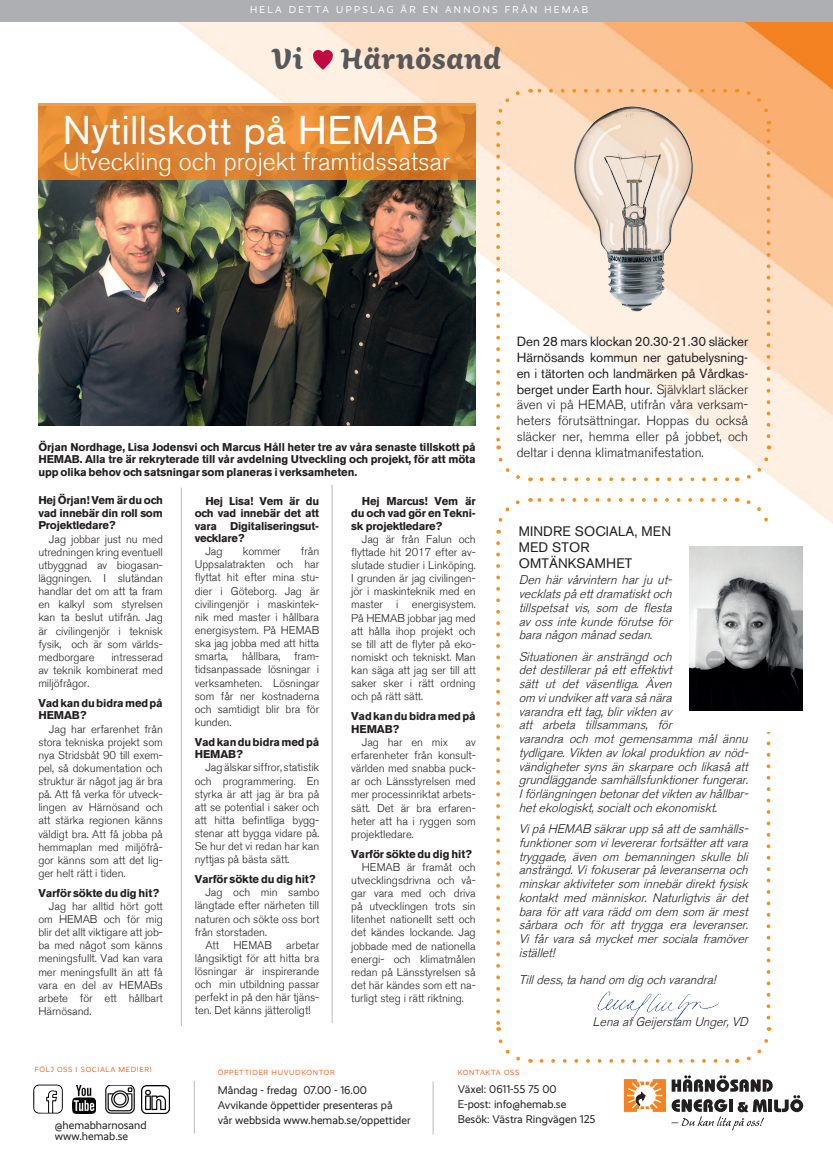
<style>
.page{position:relative;width:833px;height:1152px;background:#fff}
.page>*{position:absolute;margin:0;border:0;box-sizing:border-box;transform-origin:0 0}
.t1{font:700 46.25px "Aisha Latin";letter-spacing:.01em;color:#57585a}
.t2{font:40px "Akzidenz Grotesk BE";letter-spacing:.01em;color:#fff}
.t3{font:300 25px "Akzidenz Grotesk BE";color:#fff}
.t4{font:13.75px/16.2px "Akzidenz Grotesk BE";letter-spacing:.01em;color:#231f20}
.t5{font:300 13.25px/16px "Akzidenz Grotesk BE";letter-spacing:-.005em;color:#231f20;text-align:justify}
.t6{font:italic 300 12.5px/13.8px "Akzidenz Grotesk BE";color:#231f20;text-align:justify}
.t7{font:300 11.25px/13.1px "Akzidenz Grotesk BE";letter-spacing:-.005em;color:#231f20;text-align:justify}
.t8{font:700 11.25px/12.5px "Akzidenz Grotesk BE";letter-spacing:-.01em;color:#231f20;text-align:justify}
.t9{font:11.25px/15px "Realist";color:#231f20}
.t10{font:10px "Realist";letter-spacing:.23em;color:#fff}
.t11{font:7.5px "Realist";letter-spacing:.09em;color:#f36421}
.s1{font-weight:400}
</style>
<div class="page">
<img style="left:135px;top:21px;width:698px;height:516px">
<div style="left:0;top:0;width:833px;height:21px;background:#aeafb3"></div>
<svg style="left:624px;top:1075px;width:179px;height:55px"></svg>
<svg style="left:311px;top:50px;width:23px;height:20px"></svg>
<img style="left:33px;top:1084px;width:30px;height:29px">
<img style="left:72px;top:1085px;width:24px;height:28px">
<img style="left:105px;top:1085px;width:30px;height:28px">
<img style="left:142px;top:1085px;width:28px;height:28px">
<hr style="left:194px;top:1080px;width:1px;height:53px;background:#b8b9bc">
<hr style="left:433px;top:1081px;width:1px;height:53px;background:#b8b9bc">
<img style="left:572px;top:103px;width:123px;height:211px">
<svg style="left:494px;top:88px;width:29px;height:36px"></svg>
<svg style="left:496px;top:134px;width:4px;height:315px"></svg>
<svg style="left:495px;top:455px;width:36px;height:28px"></svg>
<svg style="left:541px;top:477px;width:196px;height:4px"></svg>
<svg style="left:744px;top:445px;width:28px;height:37px"></svg>
<svg style="left:766px;top:121px;width:4px;height:315px"></svg>
<svg style="left:736px;top:87px;width:35px;height:28px"></svg>
<svg style="left:530px;top:89px;width:195px;height:4px"></svg>
<img style="left:38px;top:180px;width:438px;height:246px">
<svg style="left:38px;top:103px;width:438px;height:77px;background:#de8532"></svg>
<hr style="left:181px;top:487px;width:1px;height:539px;background:#b8b9bc">
<hr style="left:332px;top:485px;width:1px;height:538px;background:#b8b9bc">
<img style="left:597px;top:991px;width:30px;height:19px">
<svg style="left:494px;top:497px;width:29px;height:36px"></svg>
<svg style="left:496px;top:543px;width:4px;height:487px"></svg>
<svg style="left:498px;top:1039px;width:33px;height:24px"></svg>
<svg style="left:541px;top:1059px;width:196px;height:3px"></svg>
<svg style="left:747px;top:1027px;width:25px;height:34px"></svg>
<svg style="left:766px;top:732px;width:4px;height:285px"></svg>
<svg style="left:736px;top:496px;width:35px;height:28px"></svg>
<svg style="left:530px;top:498px;width:195px;height:4px"></svg>
<div style="left:755px;top:525px;width:48px;height:207px;background:#fff"></div>
<img style="left:689px;top:546px;width:113px;height:164px">
<p class="t10" style="left:250px;top:4px;width:340px">HELA DETTA UPPSLAG ÄR EN ANNONS FRÅN HEMAB</p>
<h1 class="t1" style="left:271px;top:26px;width:231px">Vi Härnösand</h1>
<h2 class="t2" style="left:63px;top:106px;width:377px">Nytillskott på HEMAB</h2>
<h3 class="t3" style="left:63px;top:147px;width:389px">Utveckling och projekt framtidssatsar</h3>
<p class="t8" style="left:38px;top:441px;width:439px">Örjan Nordhage, Lisa Jodensvi och Marcus Håll heter tre av våra senaste tillskott på HEMAB. Alla tre är rekryterade till vår avdelning Utveckling och projekt, för att möta upp olika behov och satsningar som planeras i verksamheten.</p>
<p class="t8" style="left:38px;top:494px;width:126px">Hej Örjan! Vem är du och vad innebär din roll som Projektledare?</p>
<p class="t7" style="left:38px;top:532px;width:126px;text-indent:11px">Jag jobbar just nu med utredningen kring eventuell utbyggnad av biogasan&shy;läggningen. I slutändan handlar det om att ta fram en kalkyl som styrelsen kan ta beslut utifrån. Jag är civilingenjör i teknisk fysik, och är som världs&shy;medborgare</p>
<p class="t8" style="left:195px;top:494px;width:126px;text-indent:11px">Hej Lisa! Vem är du och vad innebär det att vara Digitaliseringsut&shy;vecklare?</p>
<p class="t7" style="left:205px;top:545px;width:19px">Jag</p>
<p class="t7" style="left:243px;top:545px;width:39px">kommer</p>
<p class="t8" style="left:351px;top:494px;width:126px;text-indent:11px">Hej Marcus! Vem är du och vad gör en Tekni&shy;sk projektledare?</p>
<p class="t7" style="left:351px;top:532px;width:126px;text-indent:11px">Jag är från Falun och flyttade hit 2017 efter av&shy;slutade studier i Linköping.<br>I grunden är jag civilingen&shy;jör i maskinteknik med en master i energisystem.<br>På HEMAB jobbar jag med att hålla ihop projekt och se till att de flyter på eko&shy;nomiskt och tekniskt. Man kan säga att jag ser till att saker sker i rätt ordning och på rätt sätt.</p>
<p class="t8" style="left:351px;top:710px;width:126px">Vad kan du bidra med på<br>HEMAB?</p>
<p class="t7" style="left:362px;top:735px;width:88px">Jag har en mix</p>
<p class="t7" style="left:195px;top:545px;width:126px;text-indent:106px">från Uppsalatrakten och har flyttat hit efter mina stu&shy;dier i Göteborg. Jag är civilingenjör i maskintek&shy;nik med master i hållbara energisystem. På HEMAB ska jag jobba med att hitta smarta, hållbara, fram&shy;tidsanpassade lösningar i verksamheten. Lösningar som får ner kostnaderna och samtidigt blir bra för kunden.</p>
<p class="t8" style="left:195px;top:735px;width:126px">Vad kan du bidra med på<br>HEMAB?</p>
<p class="t7" style="left:195px;top:761px;width:126px;text-indent:11px">Jag älskar siffror, statistik och programmering. En styrka är att jag är bra på att se potential i saker och att hitta befintliga bygg&shy;stenar att bygga vidare på.<br>Se hur det vi redan har kan nyttjas på bästa sätt.</p>
<p class="t8" style="left:195px;top:873px;width:122px">Varför sökte du dig hit?</p>
<p class="t7" style="left:205px;top:886px;width:115px">Jag och min sambo</p>
<p class="t7" style="left:195px;top:899px;width:126px">längtade efter närheten till</p>
<p class="t7" style="left:195px;top:912px;width:126px">naturen och sökte oss bort</p>
<p class="t7" style="left:195px;top:925px;width:74px">från storstaden.</p>
<p class="t7" style="left:205px;top:938px;width:15px">Att</p>
<p class="t7" style="left:233px;top:938px;width:40px">HEMAB</p>
<p class="t7" style="left:38px;top:650px;width:126px;text-indent:73px">intresserad av teknik kombinerat med miljöfrågor.</p>
<p class="t8" style="left:38px;top:697px;width:126px">Vad kan du bidra med på<br>HEMAB?</p>
<p class="t7" style="left:38px;top:722px;width:126px;text-indent:11px">Jag har erfarenhet från stora tekniska projekt som nya Stridsbåt 90 till exem&shy;pel, så dokumentation och struktur är något jag är bra på. Att få verka för utveck&shy;lingen av Härnösand och att stärka regionen känns väldigt bra. Att få jobba på hemmaplan med miljöfrå&shy;gor känns som att det lig&shy;ger helt rätt i tiden.</p>
<p class="t8" style="left:38px;top:886px;width:122px">Varför sökte du dig hit?</p>
<p class="t7" style="left:38px;top:899px;width:126px;text-indent:11px">Jag har alltid hört gott om HEMAB och för mig blir det allt viktigare att job&shy;ba med något som känns meningsfullt. Vad kan vara mer meningsfullt än att få vara en del av HEMABs arbete för ett hållbart Härnösand.</p>
<p class="t7" style="left:351px;top:735px;width:126px;text-align:left;text-indent:114px">av erfarenheter från konsult-- världen med snabba puck&shy;ar och Länsstyrelsen med mer processinriktat arbets&shy;sätt. Det är bra erfaren&shy;heter att ha i ryggen som projektledare.</p>
<p class="t8" style="left:351px;top:847px;width:122px">Varför sökte du dig hit?</p>
<p class="t7" style="left:351px;top:860px;width:126px;text-indent:11px">HEMAB är framåt och utvecklingsdrivna och vå&shy;gar vara med och driva på utvecklingen trots sin litenhet nationellt sett och det kändes lockande. Jag jobbade med de nationella energi- och klimatmålen redan på Länsstyrelsen så det här kändes som ett na&shy;turligt steg i rätt riktning.</p>
<p class="t7" style="left:195px;top:938px;width:126px;text-indent:92px">arbetar långsiktigt för att hitta bra lösningar är inspirerande och min utbildning passar perfekt in på den här tjäns&shy;ten. Det känns jätteroligt!</p>
<p class="t5" style="left:517px;top:333px;width:233px"><span class="s1">Den 28 mars klockan 20.30-21.30 släcker Härnösands kommun ner gatubelysning&shy;en i tätorten och landmärken på Vårdkas&shy;berget under Earth hour.</span> Självklart släcker även vi på HEMAB, utifrån våra verksam&shy;heters förutsättningar. Hoppas du också släcker ner, hemma eller på jobbet, och deltar i denna klimatmanifestation.</p>
<p class="t4" style="left:519px;top:522px;width:154px">MINDRE SOCIALA, MEN<br>MED STOR<br>OMTÄNKSAMHET</p>
<p class="t6" style="left:519px;top:573px;width:158px">Den här vårvintern har ju ut&shy;vecklatspåettdramatisktoch tillspetsat vis, som de flesta av oss inte kunde förutse för baranågonmånadsedan.</p>
<p class="t6" style="left:519px;top:649px;width:234px;text-align:left">Situationen är ansträngd och<br>det destillerar på ett effektivt<br>sätt ut det väsentliga. Även<br>om viundvikerattvarasånära varandraetttag,blirviktenav<br>att arbeta tillsammans, för<br>varandra och mot gemensamma mål ännu tydligare.Viktenavlokalproduktionavnöd&shy;vändighetersynsänskarpareochlikasåatt grundläggandesamhällsfunktionerfungerar.<br>Iförlängningenbetonardetviktenavhållbar&shy;hetekologiskt,socialtochekonomiskt.</p>
<p class="t6" style="left:519px;top:822px;width:234px">VipåHEMAB säkraruppsåattdesamhälls&shy;funktionersom vilevererarfortsätterattvara tryggade, även om bemanningen skulle bli ansträngd.Vifokuserarpåleveransernaoch minskaraktivitetersom innebärdirektfysisk kontakt med människor. Naturligtvis är det baraförattvararäddom dem som ärmest sårbara och för att trygga era leveranser.<br>Vi får vara så mycket mer sociala framöver istället!</p>
<p class="t6" style="left:519px;top:973px;width:202px">Tilldess,tahandom digochvarandra!</p>
<p class="t6" style="left:592px;top:1014px;width:160px">LenaafGeijerstam Unger,VD</p>
<p class="t11" style="left:35px;top:1065px;width:118px">FÖLJ OSS I SOCIALA MEDIER!</p>
<p class="t9" style="left:55px;top:1117px;width:93px">@hemabharnosand</p>
<p class="t9" style="left:55px;top:1129px;width:75px">www.hemab.se</p>
<p class="t11" style="left:218px;top:1068px;width:119px">ÖPPETTIDER HUVUDKONTOR</p>
<p class="t9" style="left:218px;top:1082px;width:194px">Måndag - fredag 07.00 - 16.00<br>Avvikande öppettider presenteras på<br>vår webbsida www.hemab.se/oppettider</p>
<p class="t11" style="left:458px;top:1067px;width:63px">KONTAKTA OSS</p>
<p class="t9" style="left:458px;top:1082px;width:139px">Växel: 0611-55 75 00<br>E-post: info@hemab.se<br>Besök: Västra Ringvägen 125</p>
</div>
